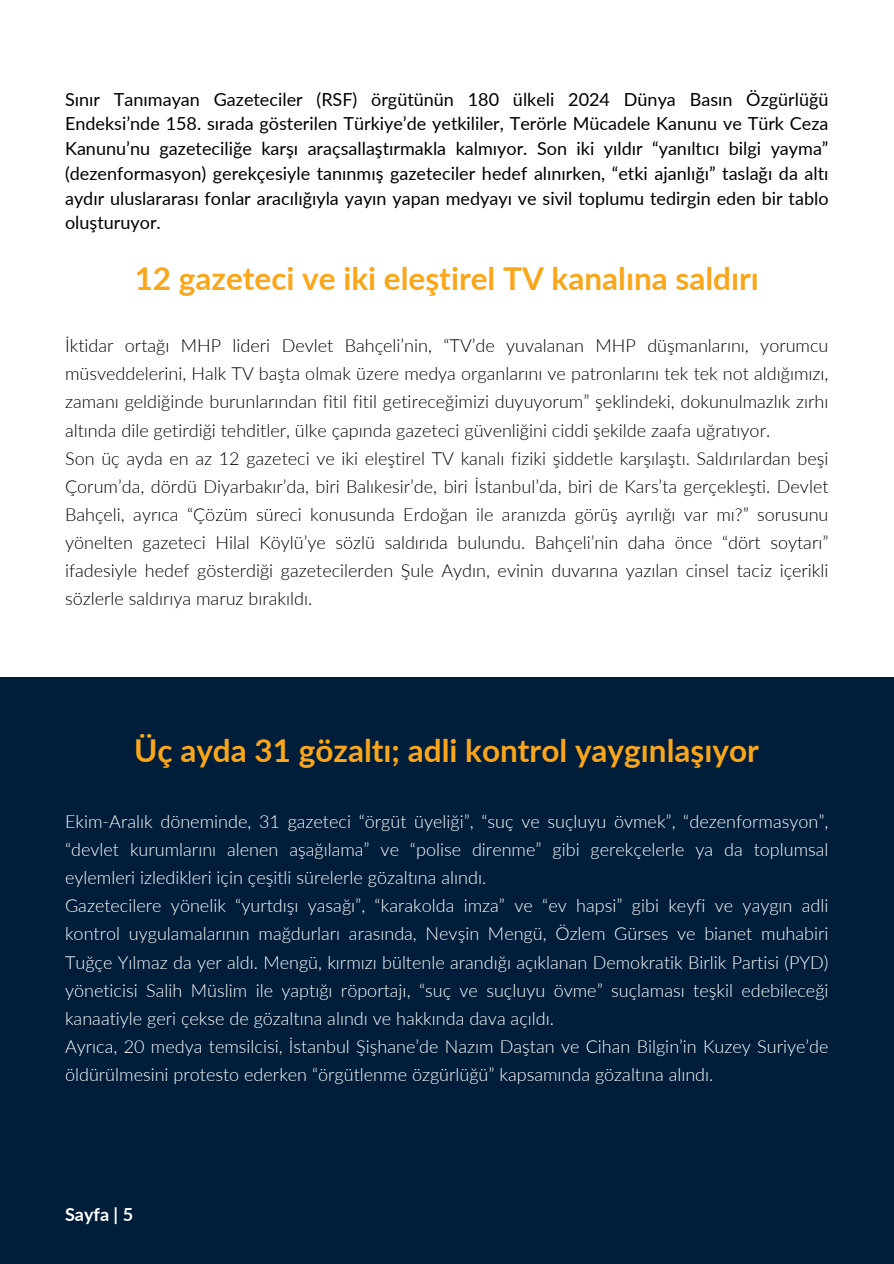
<style>
.page{position:relative;width:894px;height:1264px;background:#fff}
.page>*{position:absolute;margin:0;border:0;box-sizing:border-box;transform-origin:0 0}
.t1{font:700 31.5px "Lato";color:#faa61a}
.t2{font:300 18px/28.2px "Lato";color:#000;text-align:justify}
.t3{font:300 18px/28.2px "Lato";color:#fff;text-align:justify}
.t4{font:18px/24.8px "Lato";color:#000;text-align:justify}
.t5{font:700 18px "Lato";color:#fff}
</style>
<div class="page">
<div style="left:0;top:677px;width:893px;height:586px;background:#001e3a"></div>
<p class="t4" style="left:65px;top:86px;width:764px">Sınır Tanımayan Gazeteciler (RSF) örgütünün 180 ülkeli 2024 Dünya Basın Özgürlüğü Endeksi’nde 158. sırada gösterilen Türkiye’de yetkililer, Terörle Mücadele Kanunu ve Türk Ceza Kanunu’nu gazeteciliğe karşı araçsallaştırmakla kalmıyor. Son iki yıldır “yanıltıcı bilgi yayma” (dezenformasyon) gerekçesiyle tanınmış gazeteciler hedef alınırken, “etki ajanlığı” taslağı da altı aydır uluslararası fonlar aracılığıyla yayın yapan medyayı ve sivil toplumu tedirgin eden bir tablo oluşturuyor.</p>
<p class="t1" style="left:135px;top:258px;width:625px">12 gazeteci ve iki eleştirel TV kanalına saldırı</p>
<p class="t2" style="left:65px;top:331px;width:764px">İktidar ortağı MHP lideri Devlet Bahçeli’nin, “TV’de yuvalanan MHP düşmanlarını, yorumcu müsveddelerini, Halk TV başta olmak üzere medya organlarını ve patronlarını tek tek not aldığımızı, zamanı geldiğinde burunlarından fitil fitil getireceğimizi duyuyorum” şeklindeki, dokunulmazlık zırhı altında dile getirdiği tehditler, ülke çapında gazeteci güvenliğini ciddi şekilde zaafa uğratıyor.</p>
<h1 class="t2" style="left:65px;top:443px;width:764px">Son üç ayda en az 12 gazeteci ve iki eleştirel TV kanalı fiziki şiddetle karşılaştı. Saldırılardan beşi Çorum’da, dördü Diyarbakır’da, biri Balıkesir’de, biri İstanbul’da, biri de Kars’ta gerçekleşti. Devlet Bahçeli, ayrıca “Çözüm süreci konusunda Erdoğan ile aranızda görüş ayrılığı var mı?” sorusunu yönelten gazeteci Hilal Köylü’ye sözlü saldırıda bulundu. Bahçeli’nin daha önce “dört soytarı” ifadesiyle hedef gösterdiği gazetecilerden Şule Aydın, evinin duvarına yazılan cinsel taciz içerikli sözlerle saldırıya maruz bırakıldı.</h1>
<h2 class="t1" style="left:134px;top:731px;width:626px">Üç ayda 31 gözaltı; adli kontrol yaygınlaşıyor</h2>
<p class="t3" style="left:65px;top:806px;width:764px">Ekim-Aralık döneminde, 31 gazeteci “örgüt üyeliği”, “suç ve suçluyu övmek”, “dezenformasyon”, “devlet kurumlarını alenen aşağılama” ve “polise direnme” gibi gerekçelerle ya da toplumsal eylemleri izledikleri için çeşitli sürelerle gözaltına alındı.</p>
<h1 class="t3" style="left:65px;top:891px;width:764px">Gazetecilere yönelik “yurtdışı yasağı”, “karakolda imza” ve “ev hapsi” gibi keyfi ve yaygın adli kontrol uygulamalarının mağdurları arasında, Nevşin Mengü, Özlem Gürses ve bianet muhabiri Tuğçe Yılmaz da yer aldı. Mengü, kırmızı bültenle arandığı açıklanan Demokratik Birlik Partisi (PYD) yöneticisi Salih Müslim ile yaptığı röportajı, “suç ve suçluyu övme” suçlaması teşkil edebileceği kanaatiyle geri çekse de gözaltına alındı ve hakkında dava açıldı.</h1>
<p class="t3" style="left:65px;top:1031px;width:764px">Ayrıca, 20 medya temsilcisi, İstanbul Şişhane’de Nazım Daştan ve Cihan Bilgin’in Kuzey Suriye’de öldürülmesini protesto ederken “örgütlenme özgürlüğü” kapsamında gözaltına alındı.</p>
<p class="t5" style="left:65px;top:1202px;width:69px">Sayfa | 5</p>
</div>
